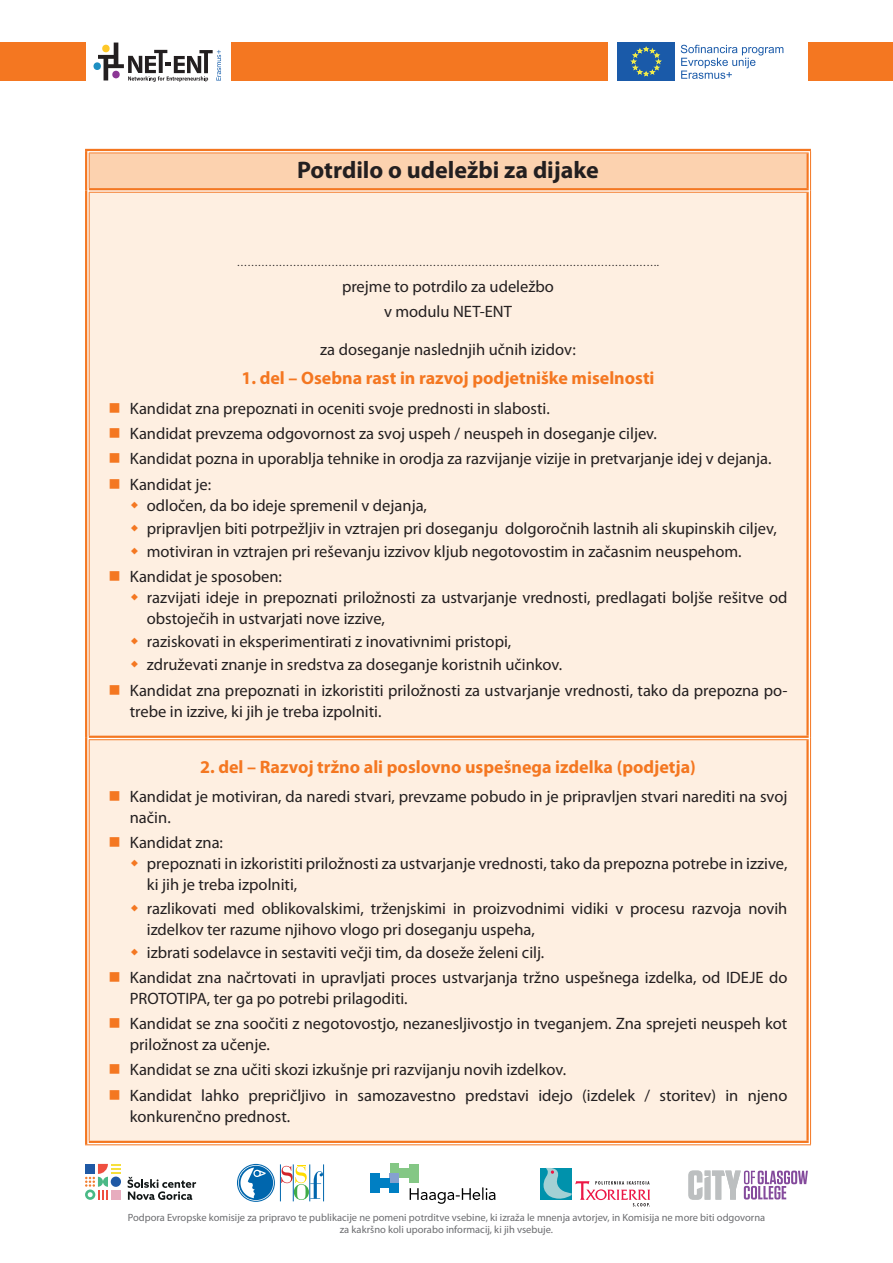
<style>
.page{position:relative;width:893px;height:1263px;background:#fff}
.page>*{position:absolute;margin:0;border:0;box-sizing:border-box;transform-origin:0 0}
.t1{font:700 24px "Myriad Pro";color:#231f20}
.t2{font:700 18px "Myriad Pro";color:#f47721}
.t3{font:16.5px/21px "Myriad Pro";color:#231f20}
.t4{font:10.5px/12px "Myriad Pro";color:#6c6d70;text-align:center}
.t5{font:10.5px "Myriad Pro";color:#231f20}
.s1{color:#f47721}
</style>
<div class="page">
<div style="left:94px;top:62px;width:7px;height:8px;background:#1e8fc2;border-radius:50%"></div>
<svg style="left:98px;top:43px;width:123px;height:39px"></svg>
<div style="left:618px;top:43px;width:57px;height:38px;background:#1a5aa9"></div>
<svg style="left:631px;top:47px;width:30px;height:29px"></svg>
<svg style="left:681px;top:45px;width:102px;height:34px"></svg>
<div style="left:231px;top:43px;width:377px;height:38px;background:#f47721"></div>
<div style="left:808px;top:43px;width:85px;height:38px;background:#f47721"></div>
<svg style="left:688px;top:1170px;width:120px;height:30px"></svg>
<svg style="left:410px;top:1187px;width:85px;height:17px"></svg>
<div style="left:390px;top:1164px;width:9px;height:9px;background:#84c785"></div>
<div style="left:410px;top:1164px;width:9px;height:9px;background:#84c785"></div>
<div style="left:410px;top:1174px;width:9px;height:9px;background:#84c785"></div>
<div style="left:400px;top:1169px;width:9px;height:9px;background:#84c785"></div>
<div style="left:390px;top:1174px;width:9px;height:9px;background:#85a1cf"></div>
<div style="left:370px;top:1174px;width:9px;height:9px;background:#007fc3"></div>
<div style="left:370px;top:1184px;width:9px;height:9px;background:#007fc3"></div>
<div style="left:380px;top:1179px;width:9px;height:9px;background:#007fc3"></div>
<div style="left:390px;top:1184px;width:9px;height:9px;background:#007fc3"></div>
<svg style="left:85px;top:1164px;width:36px;height:36px"></svg>
<div style="left:111px;top:1190px;width:10px;height:10px;background:#e7acbe"></div>
<svg style="left:128px;top:1177px;width:68px;height:23px"></svg>
<svg style="left:540px;top:1168px;width:110px;height:38px"></svg>
<svg style="left:281px;top:1165px;width:42px;height:35px"></svg>
<hr style="left:293px;top:1164px;width:1px;height:37px;background:#0066ad">
<hr style="left:323px;top:1164px;width:1px;height:37px;background:#0066ad">
<hr style="left:280px;top:1164px;width:1px;height:37px;background:#0066ad">
<hr style="left:309px;top:1164px;width:1px;height:37px;background:#0066ad">
<svg style="left:237px;top:1164px;width:38px;height:38px"></svg>
<div style="left:0;top:43px;width:85px;height:38px;background:#f47721"></div>
<div style="left:87px;top:151px;width:722px;height:39px;background:#fcd2af"></div>
<div style="left:90px;top:193px;width:716px;height:948px;background:#feefe1"></div>
<svg style="left:87px;top:151px;width:723px;height:2px"></svg>
<div style="left:85px;top:153px;width:5px;height:35px;background:#fbd4b8"></div>
<svg style="left:87px;top:188px;width:722px;height:5px"></svg>
<div style="left:85px;top:193px;width:5px;height:543px;background:#fbd4b8"></div>
<hr style="left:85px;top:736px;width:726px;height:4px;background:#fff">
<div style="left:85px;top:740px;width:5px;height:401px;background:#fbd4b8"></div>
<hr style="left:85px;top:149px;width:726px;height:2px;background:#f47721">
<hr style="left:89px;top:153px;width:720px;height:1px;background:#f47721">
<hr style="left:85px;top:151px;width:2px;height:39px;background:#f47721">
<hr style="left:89px;top:153px;width:1px;height:35px;background:#f47721">
<hr style="left:806px;top:153px;width:3px;height:35px;background:#f47721">
<hr style="left:810px;top:151px;width:1px;height:39px;background:#f47721">
<hr style="left:89px;top:188px;width:720px;height:2px;background:#f47721">
<hr style="left:89px;top:192px;width:720px;height:1px;background:#f47721">
<hr style="left:85px;top:190px;width:2px;height:548px;background:#f47721">
<hr style="left:89px;top:193px;width:1px;height:543px;background:#f47721">
<hr style="left:806px;top:193px;width:3px;height:543px;background:#f47721">
<hr style="left:810px;top:190px;width:1px;height:548px;background:#f47721">
<hr style="left:89px;top:736px;width:720px;height:2px;background:#f47721">
<hr style="left:89px;top:739px;width:720px;height:1px;background:#f47721">
<hr style="left:85px;top:738px;width:2px;height:406px;background:#f47721">
<hr style="left:89px;top:740px;width:1px;height:401px;background:#f47721">
<hr style="left:806px;top:740px;width:3px;height:401px;background:#f47721">
<hr style="left:810px;top:738px;width:1px;height:406px;background:#f47721">
<hr style="left:89px;top:1141px;width:720px;height:2px;background:#f47721">
<hr style="left:85px;top:1144px;width:726px;height:1px;background:#f47721">
<svg style="left:131px;top:501px;width:7px;height:7px"></svg>
<svg style="left:131px;top:524px;width:7px;height:7px"></svg>
<svg style="left:131px;top:547px;width:7px;height:7px"></svg>
<svg style="left:131px;top:594px;width:7px;height:6px"></svg>
<svg style="left:131px;top:638px;width:7px;height:7px"></svg>
<svg style="left:131px;top:661px;width:7px;height:7px"></svg>
<svg style="left:131px;top:860px;width:7px;height:7px"></svg>
<svg style="left:131px;top:904px;width:7px;height:7px"></svg>
<svg style="left:131px;top:948px;width:7px;height:7px"></svg>
<h1 class="t1" style="left:297px;top:156px;width:303px">Potrdilo o udeležbi za dijake</h1>
<p class="t5" style="left:237px;top:257px;width:424px">………………………………………………………………………………………………………….</p>
<p class="t3" style="left:342px;top:274px;width:213px;line-height:25.2px;text-align:center">prejme to potrdilo za udeležbo v modulu NET-ENT</p>
<p class="t3" style="left:320px;top:339px;width:257px">za doseganje naslednjih učnih izidov:</p>
<p class="t2" style="left:241px;top:368px;width:415px">1. del – Osebna rast in razvoj podjetniške miselnosti</p>
<p class="t3" style="left:109px;top:398px;width:443px"><span class="s1">■</span> Kandidat zna prepoznati in oceniti svoje prednosti in slabosti.</p>
<p class="t3" style="left:109px;top:423px;width:550px"><span class="s1">■</span> Kandidat prevzema odgovornost za svoj uspeh / neuspeh in doseganje ciljev.</p>
<p class="t3" style="left:109px;top:449px;width:664px"><span class="s1">■</span> Kandidat pozna in uporablja tehnike in orodja za razvijanje vizije in pretvarjanje idej v dejanja.</p>
<p class="t3" style="left:147px;top:474px;width:282px;text-indent:-38px"><span class="s1">■</span> Kandidat je:<br>odločen, da bo ideje spremenil v dejanja,</p>
<p class="t3" style="left:147px;top:517px;width:631px;line-height:23.1px">pripravljen biti potrpežljiv in vztrajen pri doseganju dolgoročnih lastnih ali skupinskih ciljev, motiviran in vztrajen pri reševanju izzivov kljub negotovostim in začasnim neuspehom.</p>
<p class="t3" style="left:147px;top:566px;width:642px;text-indent:-38px"><span class="s1">■</span> Kandidat je sposoben:<br>razvijati ideje in prepoznati priložnosti za ustvarjanje vrednosti, predlagati boljše rešitve od obstoječih in ustvarjati nove izzive,</p>
<p class="t3" style="left:147px;top:630px;width:417px;line-height:23.1px">raziskovati in eksperimentirati z inovativnimi pristopi, združevati znanje in sredstva za doseganje koristnih učinkov.</p>
<p class="t3" style="left:130px;top:680px;width:659px;text-indent:-21px"><span class="s1">■</span> Kandidat zna prepoznati in izkoristiti priložnosti za ustvarjanje vrednosti, tako da prepozna po&shy;trebe in izzive, ki jih je treba izpolniti.</p>
<p class="t2" style="left:200px;top:756px;width:497px">2. del – Razvoj tržno ali poslovno uspešnega izdelka (podjetja)</p>
<p class="t3" style="left:130px;top:786px;width:659px;text-indent:-21px"><span class="s1">■</span> Kandidat je motiviran, da naredi stvari, prevzame pobudo in je pripravljen stvari narediti na svoj način.</p>
<p class="t3" style="left:147px;top:833px;width:642px;text-indent:-38px"><span class="s1">■</span> Kandidat zna:<br>prepoznati in izkoristiti priložnosti za ustvarjanje vrednosti, tako da prepozna potrebe in izzive, ki jih je treba izpolniti,</p>
<p class="t3" style="left:147px;top:898px;width:642px">razlikovati med oblikovalskimi, trženjskimi in proizvodnimi vidiki v procesu razvoja novih izdelkov ter razume njihovo vlogo pri doseganju uspeha,</p>
<p class="t3" style="left:147px;top:942px;width:399px">izbrati sodelavce in sestaviti večji tim, da doseže želeni cilj.</p>
<p class="t3" style="left:130px;top:967px;width:659px;text-indent:-21px"><span class="s1">■</span> Kandidat zna načrtovati in upravljati proces ustvarjanja tržno uspešnega izdelka, od IDEJE do<br>PROTOTIPA, ter ga po potrebi prilagoditi.</p>
<p class="t3" style="left:130px;top:1013px;width:659px;text-indent:-21px"><span class="s1">■</span> Kandidat se zna soočiti z negotovostjo, nezanesljivostjo in tveganjem. Zna sprejeti neuspeh kot priložnost za učenje.</p>
<p class="t3" style="left:109px;top:1060px;width:459px"><span class="s1">■</span> Kandidat se zna učiti skozi izkušnje pri razvijanju novih izdelkov.</p>
<p class="t3" style="left:130px;top:1085px;width:659px;text-indent:-21px"><span class="s1">■</span> Kandidat lahko prepričljivo in samozavestno predstavi idejo (izdelek / storitev) in njeno konkurenčno prednost.</p>
<p class="t4" style="left:128px;top:1211px;width:639px">Podpora Evropske komisije za pripravo te publikacije ne pomeni potrditve vsebine, ki izraža le mnenja avtorjev, in Komisija ne more biti odgovorna za kakršno koli uporabo informacij, ki jih vsebuje.</p>
</div>
